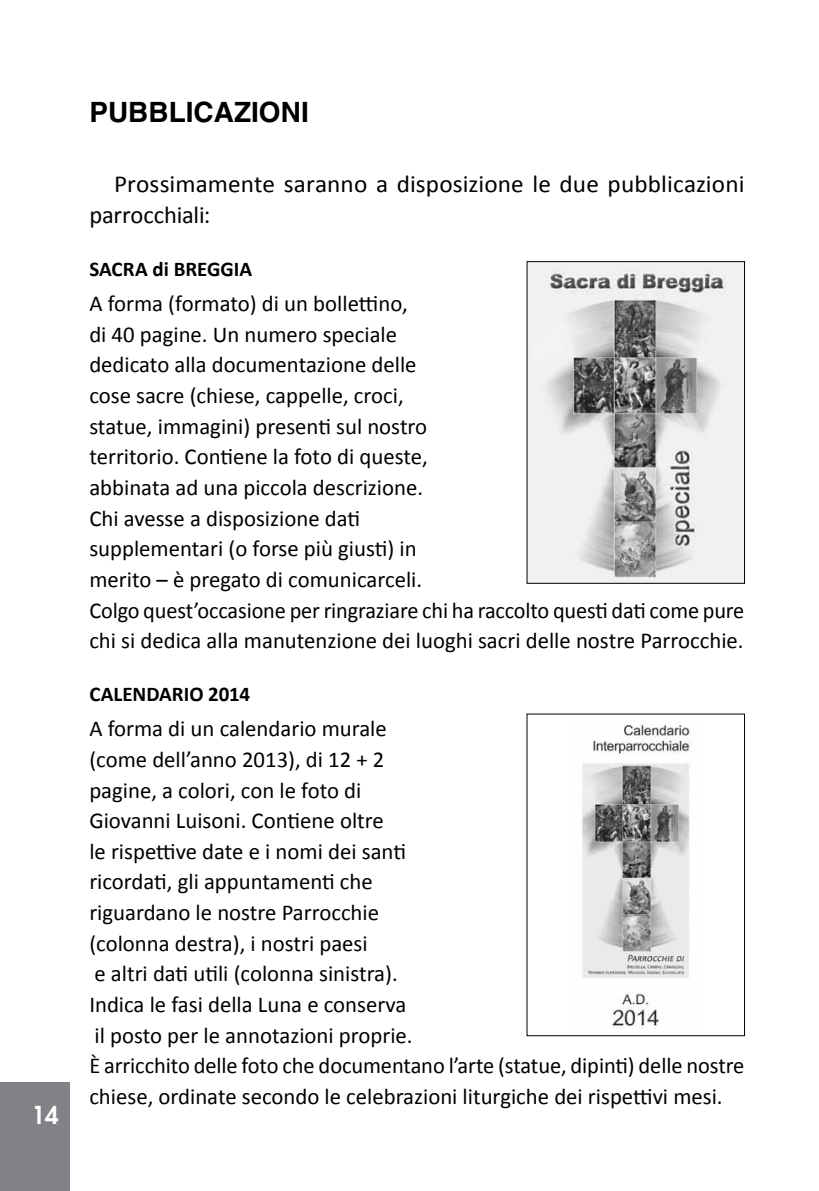
<style>
.page{position:relative;width:819px;height:1191px;background:#fff}
.page>*{position:absolute;margin:0;border:0;box-sizing:border-box;transform-origin:0 0}
.t1{font:700 28px "Helvetica";color:#000}
.t2{font:24.5px/30.6px "Calibri";letter-spacing:.005em;color:#000}
.t3{font:700 24.5px "Avalon";color:#fff}
.t4{font:22.75px/30.6px "Calibri";color:#000}
.t5{font:700 21px "Calibri";color:#000}
</style>
<div class="page">
<div style="left:0;top:1082px;width:70px;height:109px;background:#808285"></div>
<img style="left:528px;top:263px;width:215px;height:319px">
<div style="left:526px;top:261px;width:219px;height:323px;border:1px solid #000"></div>
<img style="left:582px;top:722px;width:110px;height:306px">
<div style="left:526px;top:713px;width:219px;height:323px;border:1px solid #000"></div>
<p class="t3" style="left:32px;top:1099px;width:29px">14</p>
<p class="t1" style="left:89px;top:95px;width:221px">PUBBLICAZIONI</p>
<p class="t2" style="left:89px;top:168px;width:656px;text-indent:25px">Prossimamente saranno a disposizione le due pubblicazioni parrocchiali:</p>
<p class="t5" style="left:89px;top:255px;width:164px">SACRA di BREGGIA</p>
<p class="t4" style="left:89px;top:287px;width:656px">A forma (formato) di un bollettino,<br>di 40 pagine. Un numero speciale<br>dedicato alla documentazione delle<br>cose sacre (chiese, cappelle, croci,<br>statue, immagini) presenti sul nostro<br>territorio. Contiene la foto di queste,<br>abbinata ad una piccola descrizione.<br>Chi avesse a disposizione dati<br>supplementari (o forse più giusti) in<br>merito – è pregato di comunicarceli.<br>Colgo quest’occasione per ringraziare chi ha raccolto questi dati come pure chi si dedica alla manutenzione dei luoghi sacri delle nostre Parrocchie.</p>
<p class="t5" style="left:89px;top:680px;width:162px">CALENDARIO 2014</p>
<p class="t4" style="left:89px;top:712px;width:656px">A forma di un calendario murale<br>(come dell’anno 2013), di 12 + 2<br>pagine, a colori, con le foto di<br>Giovanni Luisoni. Contiene oltre<br>le rispettive date e i nomi dei santi<br>ricordati, gli appuntamenti che<br>riguardano le nostre Parrocchie<br>(colonna destra), i nostri paesi<br>e altri dati utili (colonna sinistra).<br>Indica le fasi della Luna e conserva<br>il posto per le annotazioni proprie.<br>È arricchito delle foto che documentano l’arte (statue, dipinti) delle nostre chiese, ordinate secondo le celebrazioni liturgiche dei rispettivi mesi.</p>
</div>
